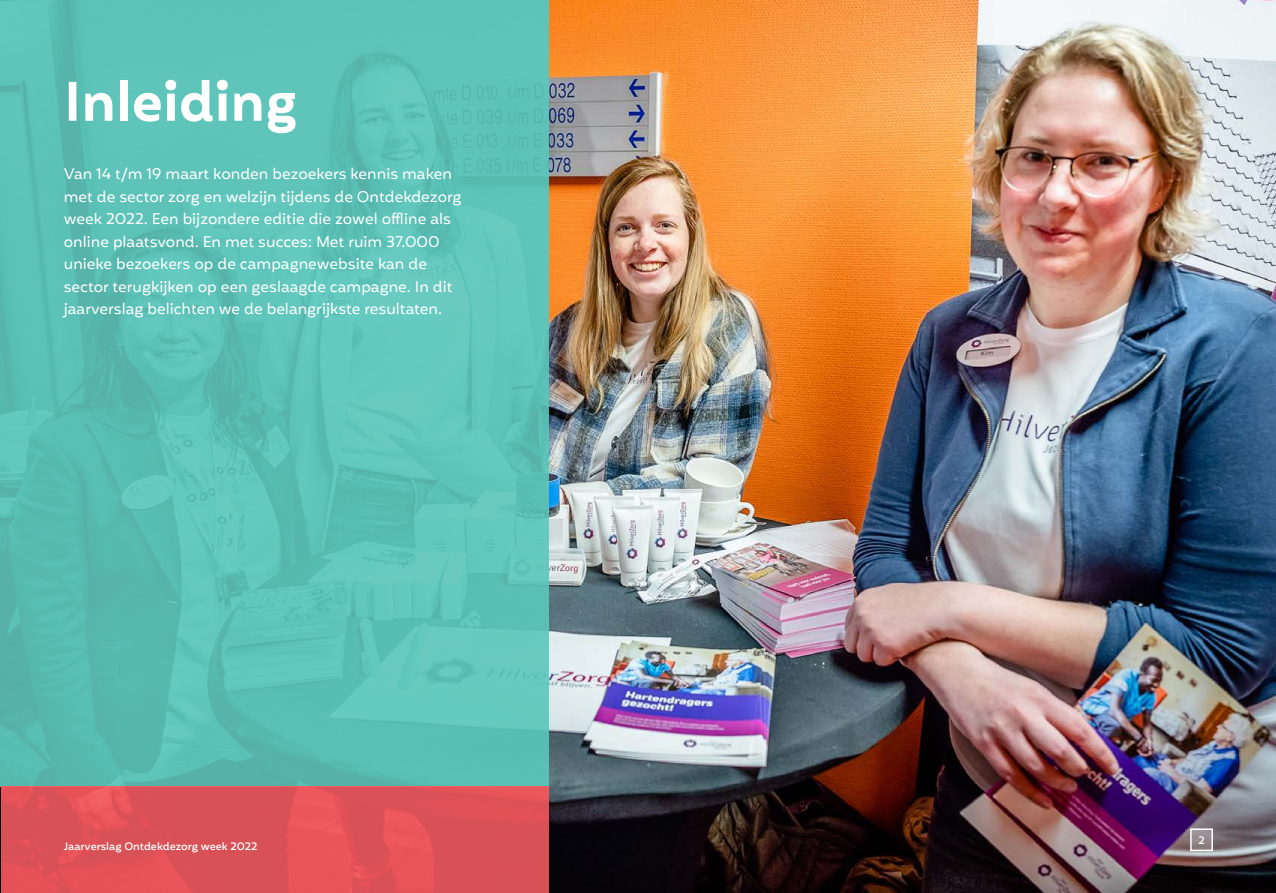
<style>
.page{position:relative;width:1276px;height:893px;background:#fff}
.page>*{position:absolute;margin:0;border:0;box-sizing:border-box;transform-origin:0 0}
.t1{font:600 54px "Mohr";color:#fff}
.t2{font:15px/22.5px "Mohr";color:#fff}
.t3{font:500 10.5px "Mohr";color:#fff}
</style>
<div class="page">
<img style="left:0;top:0;width:1276px;height:893px">
<div style="left:0;top:0;width:549px;height:787px;background:#60c5ba"></div>
<svg style="left:1px;top:787px;width:548px;height:106px;background:#de5258"></svg>
<svg style="left:1193px;top:831px;width:17px;height:17px"></svg>
<div style="left:1190px;top:828px;width:23px;height:23px;border:2px solid #fff"></div>
<h1 class="t1" style="left:64px;top:71px;width:235px">Inleiding</h1>
<p class="t2" style="left:64px;top:163px;width:399px">Van 14 t/m 19 maart konden bezoekers kennis maken met de sector zorg en welzijn tijdens de Ontdekdezorg week 2022. Een bijzondere editie die zowel offline als online plaatsvond. En met succes: Met ruim 37.000 unieke bezoekers op de campagnewebsite kan de sector terugkijken op een geslaagde campagne. In dit jaarverslag belichten we de belangrijkste resultaten.</p>
<p class="t3" style="left:64px;top:841px;width:195px">Jaarverslag Ontdekdezorg week 2022</p>
<p class="t3" style="left:1198px;top:834px;width:8px">2</p>
</div>
